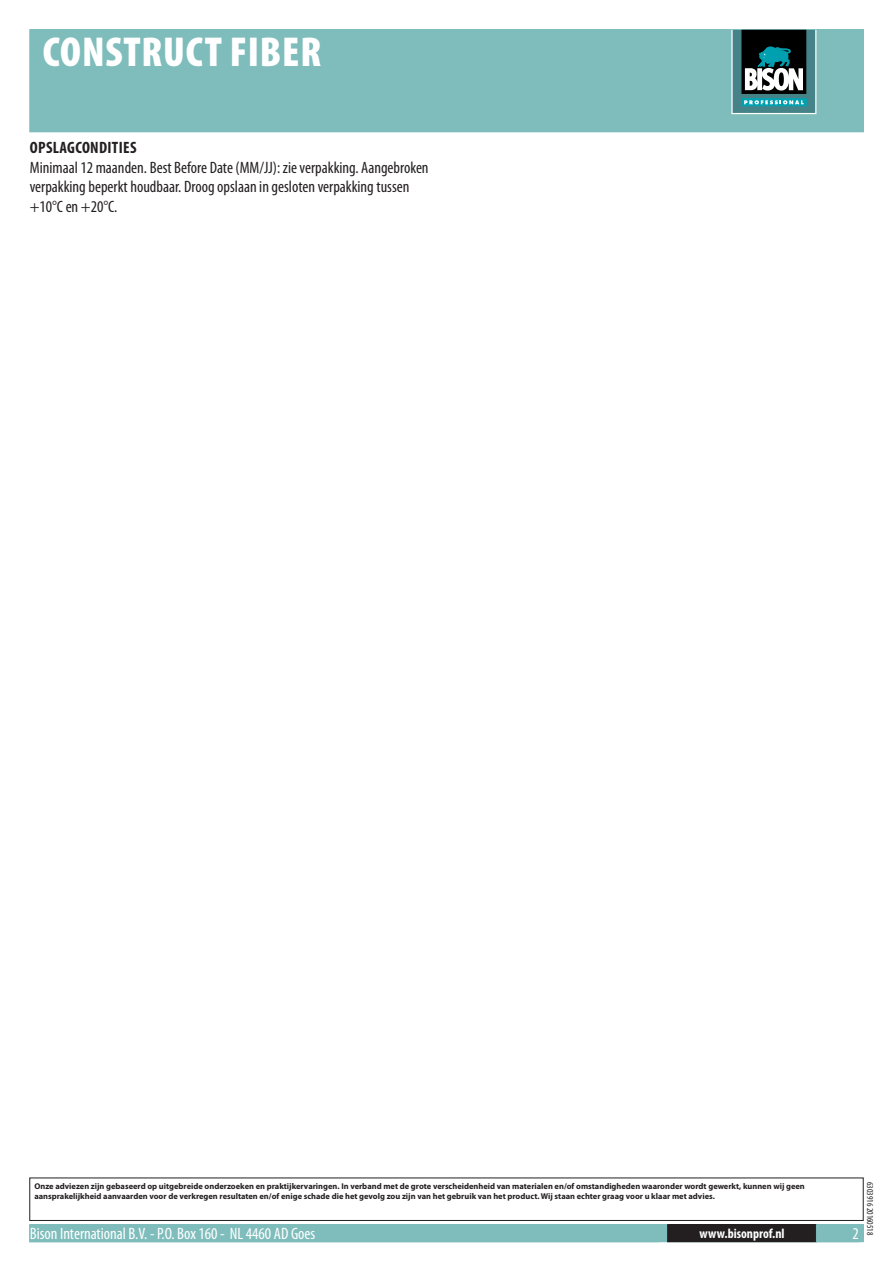
<style>
.page{position:relative;width:893px;height:1263px;background:#fff}
.page>*{position:absolute;margin:0;border:0;box-sizing:border-box;transform-origin:0 0}
.PageHeader{font:900 condensed 42px "Myriad Pro";letter-spacing:.02em;color:#fff}
.Regular{font:condensed 16.5px/19.8px "Myriad Pro";color:#231f20}
.ContactData{font:condensed 16.5px "Myriad Pro";color:#fff}
.t1{font:700 condensed 16.5px "Myriad Pro";letter-spacing:.02em;color:#231f20}
.URL{font:700 condensed 13.5px "Myriad Pro";color:#fff}
.Revisie{font:condensed 9px "Myriad Pro";color:#231f20}
.Disclaimer{font:700 8.4px/10.1px "Myriad Pro";color:#231f20}
</style>
<div class="page">
<div style="left:30px;top:30px;width:833px;height:102px;background:#7fbdbc"></div>
<div style="left:732px;top:30px;width:84px;height:84px;background:#468389"></div>
<div style="left:741px;top:30px;width:65px;height:64px;background:#000"></div>
<svg style="left:745px;top:47px;width:58px;height:44px"></svg>
<div style="left:742px;top:99px;width:64px;height:7px;background:#00a0b0"></div>
<div style="left:741px;top:99px;width:65px;height:7px;border:1px solid #00a2b2"></div>
<svg style="left:744px;top:100px;width:60px;height:4px"></svg>
<div style="left:731px;top:30px;width:85px;height:84px;border:1px solid #fff"></div>
<div style="left:29px;top:1177px;width:835px;height:44px;border:1px solid #231f20"></div>
<div style="left:30px;top:1225px;width:833px;height:17px;background:#7fbdbc"></div>
<div style="left:29px;top:1224px;width:835px;height:18px;border:1px solid #7fbdbc"></div>
<div style="left:668px;top:1225px;width:148px;height:17px;background:#231f20"></div>
<div style="left:667px;top:1224px;width:150px;height:18px;border:1px solid #231f20"></div>
<p class="PageHeader" style="left:43px;top:25px;width:280px">CONSTRUCT FIBER</p>
<p class="t1" style="left:30px;top:137px;width:108px">Opslagcondities</p>
<p class="Regular" style="left:30px;top:157px;width:400px">Minimaal 1 2 maanden. Best Before Date (MM/JJ): zie verpakking. Aangebroken verpakking beperkt houdbaar. Droog opslaan in gesloten verpakking tussen<br>+1 0°C en +20°C.</p>
<p class="Disclaimer" style="left:34px;top:1181px;width:772px">Onze adviezen zijn gebaseerd op uitgebreide onderzoeken en praktijkervaringen. In verband met de grote verscheidenheid van materialen en/of omstandigheden waaronder wordt gewerkt, kunnen wij geen aansprakelijkheid aanvaarden voor de verkregen resultaten en/of enige schade die het gevolg zou zijn van het gebruik van het product. Wij staan echter graag voor u klaar met advies.</p>
<p class="ContactData" style="left:30px;top:1224px;width:287px">Bison International B.V. - P.O. Box 1 60 - NL 4460 AD Goes</p>
<p class="URL" style="left:699px;top:1225px;width:87px">www.bisonprof.nl</p>
<p class="Revisie" style="left:875px;top:1182px;width:55px;rotate:90deg">630391 6 201 6051 8</p>
</div>
